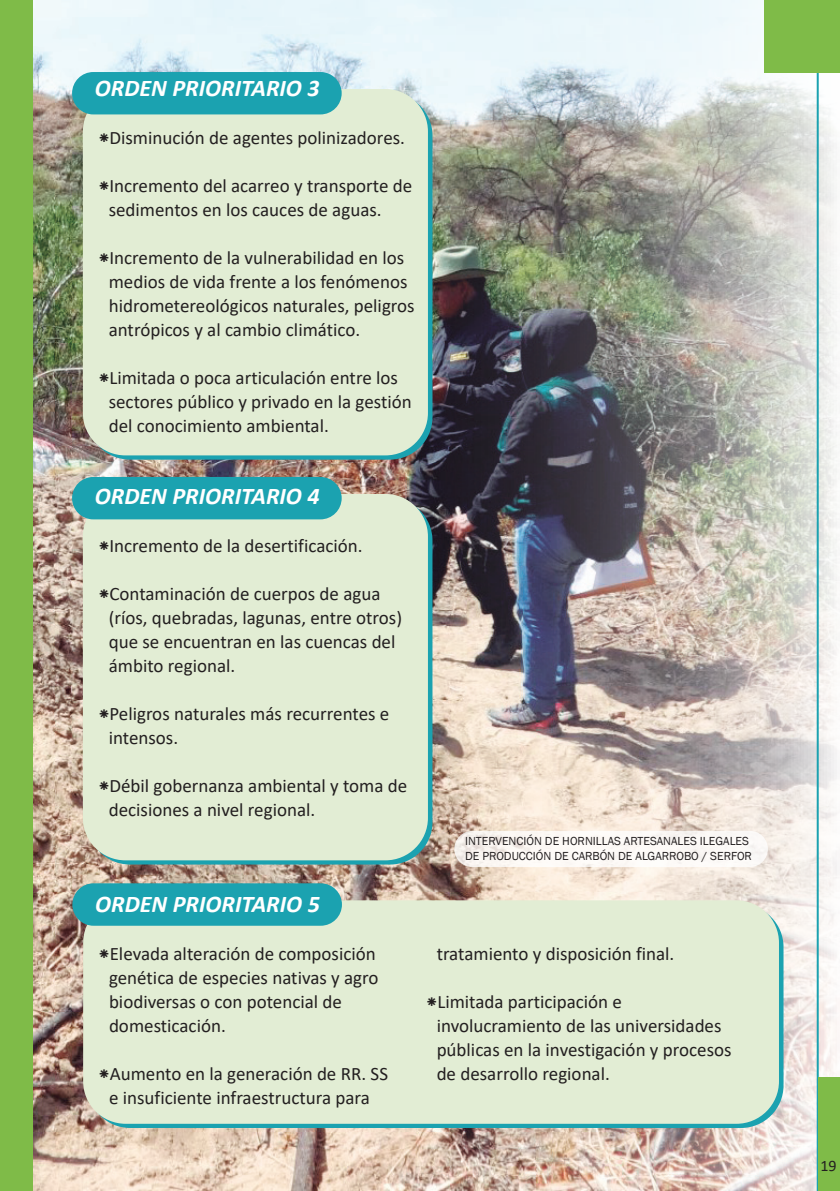
<style>
.page{position:relative;width:840px;height:1191px;background:#fff}
.page>*{position:absolute;margin:0;border:0;box-sizing:border-box;transform-origin:0 0}
.t1{font:italic 700 24px "Calibri";color:#fff}
.t2{font:19px/24px "Calibri";color:#231f20}
.t3{font:16px "Calibri";color:#231f20}
.t4{font:12px/14.4px "Franklin Gothic";color:#231f20}
</style>
<div class="page">
<img style="left:32px;top:0;width:807px;height:1191px">
<svg style="left:87px;top:93px;width:345px;height:366px;background:#39adb5"></svg>
<div style="left:83px;top:89px;width:344px;height:366px;background:#e2edd4;border-radius:43px"></div>
<div style="left:72px;top:72px;width:269px;height:42px;background:#1ba2b0;border-radius:21px"></div>
<svg style="left:87px;top:498px;width:345px;height:366px;background:#38adb5"></svg>
<div style="left:83px;top:494px;width:344px;height:366px;background:#e2edd4;border-radius:43px"></div>
<div style="left:72px;top:477px;width:269px;height:42px;background:#1ba2b0;border-radius:21px"></div>
<svg style="left:88px;top:904px;width:695px;height:224px;background:#3daeb5"></svg>
<div style="left:83px;top:900px;width:695px;height:223px;background:#e2edd4;border-radius:43px"></div>
<div style="left:72px;top:883px;width:270px;height:42px;background:#1ba2b0;border-radius:21px"></div>
<div style="left:0;top:0;width:32px;height:1191px;background:#7fbb48"></div>
<hr style="left:816px;top:73px;width:2px;height:1118px;background:#1ba2b0">
<div style="left:818px;top:1077px;width:21px;height:114px;background:#7fbb48"></div>
<div style="left:764px;top:0;width:75px;height:72px;background:#7fbb48"></div>
<svg style="left:454px;top:831px;width:313px;height:36px;fill:#fcf9f6"></svg>
<p class="t1" style="left:95px;top:71px;width:226px">ORDEN PRIORITARIO 3</p>
<p class="t2" style="left:109px;top:125px;width:297px">Disminución de agentes polinizadores.</p>
<p class="t2" style="left:109px;top:173px;width:305px">Incremento del acarreo y transporte de sedimentos en los cauces de aguas.</p>
<p class="t2" style="left:109px;top:245px;width:307px">Incremento de la vulnerabilidad en los medios de vida frente a los fenómenos hidrometereológicos naturales, peligros antrópicos y al cambio climático.</p>
<p class="t2" style="left:109px;top:365px;width:304px">Limitada o poca articulación entre los sectores público y privado en la gestión del conocimiento ambiental.</p>
<p class="t1" style="left:95px;top:479px;width:226px">ORDEN PRIORITARIO 4</p>
<p class="t2" style="left:109px;top:533px;width:255px">Incremento de la desertificación.</p>
<p class="t2" style="left:109px;top:581px;width:295px">Contaminación de cuerpos de agua (ríos, quebradas, lagunas, entre otros) que se encuentran en las cuencas del ámbito regional.</p>
<p class="t2" style="left:109px;top:701px;width:282px">Peligros naturales más recurrentes e intensos.</p>
<p class="t2" style="left:109px;top:773px;width:300px">Débil gobernanza ambiental y toma de decisiones a nivel regional.</p>
<p class="t1" style="left:95px;top:887px;width:226px">ORDEN PRIORITARIO 5</p>
<p class="t2" style="left:109px;top:941px;width:271px">Elevada alteración de composición genética de especies nativas y agro biodiversas o con potencial de domesticación.</p>
<p class="t2" style="left:109px;top:1061px;width:280px">Aumento en la generación de RR. SS e insuficiente infraestructura para</p>
<p class="t4" style="left:465px;top:834px;width:288px">INTERVENCIÓN DE HORNILLAS ARTESANALES ILEGALES<br>DE PRODUCCIÓN DE CARBÓN DE ALGARROBO / SERFOR</p>
<p class="t2" style="left:436px;top:941px;width:239px">tratamiento y disposición final.</p>
<p class="t2" style="left:436px;top:989px;width:296px">Limitada participación e involucramiento de las universidades públicas en la investigación y procesos de desarrollo regional.</p>
<p class="t3" style="left:820px;top:1154px;width:18px">19</p>
</div>
